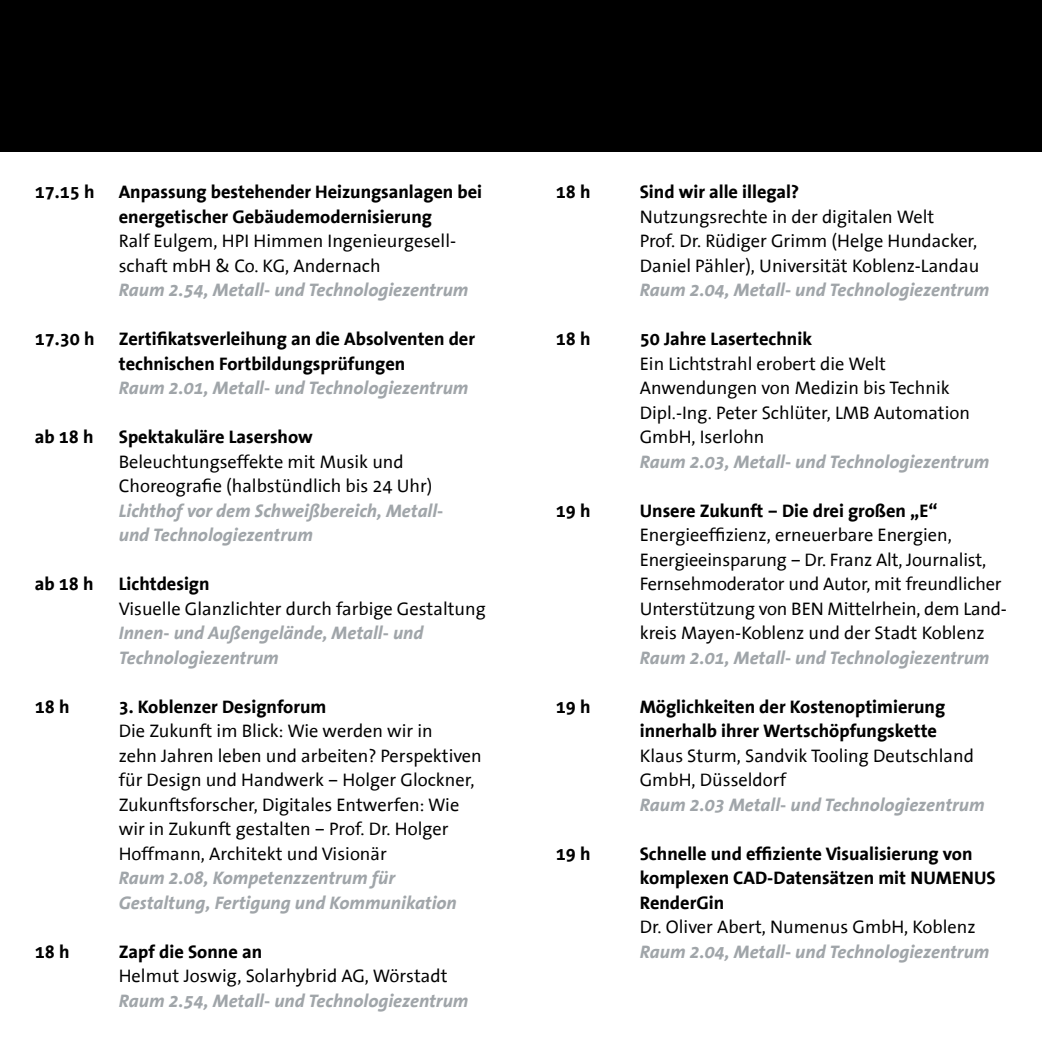
<style>
.page{position:relative;width:1042px;height:1042px;background:#fff}
.page>*{position:absolute;margin:0;border:0;box-sizing:border-box;transform-origin:0 0}
.t1{font:18.38px/24.5px "The Sans Office";color:#000}
.t2{font:700 18.38px/24.5px "The Sans Office";color:#000}
.t3{font:italic 700 18.38px/24.5px "The Sans Office";color:#a0a5a9}
</style>
<div class="page">
<div style="left:0;top:0;width:1042px;height:152px;background:#000"></div>
<p class="t2" style="left:35px;top:180px;width:61px">17.15 h</p>
<p class="t2" style="left:119px;top:180px;width:365px">Anpassung bestehender Heizungsanlagen bei energetischer Gebäudemodernisierung</p>
<p class="t1" style="left:119px;top:230px;width:339px">Ralf Eulgem, HPI Himmen Ingenieurgesell&shy;schaft mbH &amp; Co. KG, Andernach</p>
<p class="t3" style="left:119px;top:278px;width:351px">Raum 2.54, Metall- und Technologiezentrum</p>
<p class="t2" style="left:35px;top:327px;width:61px">17.30 h</p>
<p class="t2" style="left:119px;top:327px;width:358px">Zertifikatsverleihung an die Absolventen der technischen Fortbildungsprüfungen</p>
<p class="t3" style="left:119px;top:376px;width:351px">Raum 2.01, Metall- und Technologiezentrum</p>
<p class="t2" style="left:35px;top:425px;width:60px">ab 18 h</p>
<p class="t2" style="left:119px;top:425px;width:196px">Spektakuläre Lasershow</p>
<p class="t1" style="left:119px;top:450px;width:315px">Beleuchtungseffekte mit Musik und<br>Choreografie (halbstündlich bis 24 Uhr)</p>
<p class="t3" style="left:119px;top:499px;width:326px">Lichthof vor dem Schweißbereich, Metall&shy;und Technologiezentrum</p>
<p class="t2" style="left:35px;top:572px;width:60px">ab 18 h</p>
<p class="t2" style="left:119px;top:572px;width:92px">Lichtdesign</p>
<p class="t1" style="left:119px;top:597px;width:368px">Visuelle Glanzlichter durch farbige Gestaltung</p>
<p class="t3" style="left:119px;top:621px;width:306px">Innen- und Außengelände, Metall- und<br>Technologiezentrum</p>
<p class="t2" style="left:35px;top:695px;width:36px">18 h</p>
<p class="t2" style="left:119px;top:695px;width:209px">3. Koblenzer Designforum</p>
<p class="t1" style="left:119px;top:719px;width:364px">Die Zukunft im Blick: Wie werden wir in<br>zehn Jahren leben und arbeiten? Perspektiven für Design und Handwerk – Holger Glockner, Zukunftsforscher, Digitales Entwerfen: Wie wir in Zukunft gestalten – Prof. Dr. Holger Hoffmann, Architekt und Visionär</p>
<p class="t3" style="left:119px;top:866px;width:339px">Raum 2.08, Kompetenzzentrum für<br>Gestaltung, Fertigung und Kommunikation</p>
<p class="t2" style="left:35px;top:940px;width:36px">18 h</p>
<p class="t2" style="left:119px;top:940px;width:145px">Zapf die Sonne an</p>
<p class="t1" style="left:119px;top:964px;width:330px">Helmut Joswig, Solarhybrid AG, Wörstadt</p>
<p class="t3" style="left:119px;top:989px;width:351px">Raum 2.54, Metall- und Technologiezentrum</p>
<p class="t2" style="left:556px;top:180px;width:36px">18 h</p>
<p class="t2" style="left:640px;top:180px;width:161px">Sind wir alle illegal?</p>
<p class="t1" style="left:640px;top:205px;width:341px">Nutzungsrechte in der digitalen Welt<br>Prof. Dr. Rüdiger Grimm (Helge Hundacker,<br>Daniel Pähler), Universität Koblenz-Landau</p>
<p class="t3" style="left:640px;top:278px;width:351px">Raum 2.04, Metall- und Technologiezentrum</p>
<p class="t2" style="left:556px;top:327px;width:36px">18 h</p>
<p class="t2" style="left:640px;top:327px;width:174px">50 Jahre Lasertechnik</p>
<p class="t1" style="left:640px;top:352px;width:332px">Ein Lichtstrahl erobert die Welt<br>Anwendungen von Medizin bis Technik<br>Dipl.-Ing. Peter Schlüter, LMB Automation<br>GmbH, Iserlohn</p>
<p class="t3" style="left:640px;top:450px;width:351px">Raum 2.03, Metall- und Technologiezentrum</p>
<p class="t2" style="left:556px;top:499px;width:36px">19 h</p>
<p class="t2" style="left:640px;top:499px;width:299px">Unsere Zukunft – Die drei großen „E“</p>
<p class="t1" style="left:640px;top:523px;width:369px">Energieeffizienz, erneuerbare Energien, Energieeinsparung – Dr. Franz Alt, Journalist, Fernsehmoderator und Autor, mit freundlicher Unterstützung von BEN Mittelrhein, dem Land&shy;kreis Mayen-Koblenz und der Stadt Koblenz</p>
<p class="t3" style="left:640px;top:646px;width:351px">Raum 2.01, Metall- und Technologiezentrum</p>
<p class="t2" style="left:556px;top:695px;width:36px">19 h</p>
<p class="t2" style="left:640px;top:695px;width:307px">Möglichkeiten der Kostenoptimierung innerhalb ihrer Wertschöpfungskette</p>
<p class="t1" style="left:640px;top:744px;width:336px">Klaus Sturm, Sandvik Tooling Deutschland<br>GmbH, Düsseldorf</p>
<p class="t3" style="left:640px;top:793px;width:346px">Raum 2.03 Metall- und Technologiezentrum</p>
<p class="t2" style="left:556px;top:842px;width:36px">19 h</p>
<p class="t2" style="left:640px;top:842px;width:358px">Schnelle und effiziente Visualisierung von komplexen CAD-Datensätzen mit NUMENUS<br>RenderGin</p>
<p class="t1" style="left:640px;top:915px;width:337px">Dr. Oliver Abert, Numenus GmbH, Koblenz</p>
<p class="t3" style="left:640px;top:940px;width:351px">Raum 2.04, Metall- und Technologiezentrum</p>
</div>
